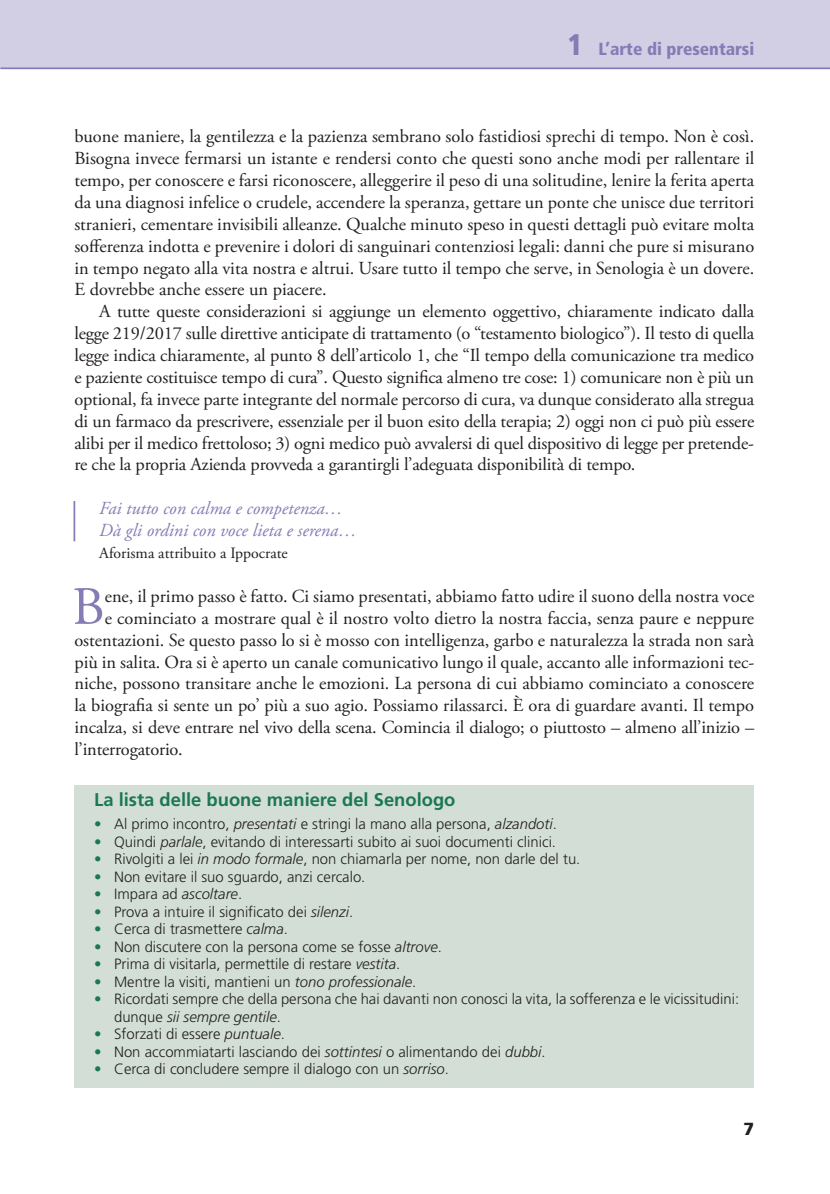
<style>
.page{position:relative;width:830px;height:1194px;background:#fff}
.page>*{position:absolute;margin:0;border:0;box-sizing:border-box;transform-origin:0 0}
.t1{font:53.9px "Adobe Garamond Pro";color:#867cb5}
.t2{font:18.38px/21.9px "Adobe Garamond Pro";color:#231f20;text-align:justify}
.t3{font:italic 18.38px/21.9px "Adobe Garamond Pro";color:#867cb5}
.t4{font:700 18.38px "Frutiger";color:#1c7756}
.t5{font:900 condensed 17.5px "Frutiger";color:#867cb5}
.t6{font:900 17.5px "Frutiger";color:#231f20}
.t7{font:15.75px "Adobe Garamond Pro";color:#231f20}
.t8{font:300 14.88px/17.5px "Frutiger";color:#231f20}
.s1{font-size:29.75px}
.s2{font-weight:400;color:#1c7756}
.s3{font-style:italic}
</style>
<div class="page">
<div style="left:0;top:0;width:830px;height:69px;background:#d2cfe5"></div>
<hr style="left:0;top:67px;width:830px;height:2px;background:#867cb5">
<hr style="left:73px;top:501px;width:2px;height:40px;background:#867cb5">
<div style="left:74px;top:785px;width:680px;height:23px;background:#d3dfd6"></div>
<div style="left:74px;top:808px;width:680px;height:34px;background:#d3dfd6"></div>
<div style="left:74px;top:825px;width:680px;height:35px;background:#d3dfd6"></div>
<div style="left:74px;top:860px;width:680px;height:35px;background:#d3dfd6"></div>
<div style="left:74px;top:895px;width:680px;height:35px;background:#d3dfd6"></div>
<div style="left:74px;top:930px;width:680px;height:35px;background:#d3dfd6"></div>
<div style="left:74px;top:965px;width:680px;height:35px;background:#d3dfd6"></div>
<div style="left:74px;top:983px;width:680px;height:52px;background:#d3dfd6"></div>
<div style="left:74px;top:1035px;width:680px;height:35px;background:#d3dfd6"></div>
<div style="left:74px;top:1053px;width:680px;height:34px;background:#d3dfd6"></div>
<p class="t5" style="left:567px;top:38px;width:188px"><span class="s1">1</span> L’arte di presentarsi</p>
<p class="t2" style="left:74px;top:126px;width:681px">buone maniere, la gentilezza e la pazienza sembrano solo fastidiosi sprechi di tempo. Non è così.<br>Bisogna invece fermarsi un istante e rendersi conto che questi sono anche modi per rallentare il tempo, per conoscere e farsi riconoscere, alleggerire il peso di una solitudine, lenire la ferita aperta da una diagnosi infelice o crudele, accendere la speranza, gettare un ponte che unisce due territori stranieri, cementare invisibili alleanze. Qualche minuto speso in questi dettagli può evitare molta sofferenza indotta e prevenire i dolori di sanguinari contenziosi legali: danni che pure si misurano in tempo negato alla vita nostra e altrui. Usare tutto il tempo che serve, in Senologia è un dovere.<br>E dovrebbe anche essere un piacere.</p>
<p class="t2" style="left:74px;top:301px;width:681px;text-indent:25px">A tutte queste considerazioni si aggiunge un elemento oggettivo, chiaramente indicato dalla legge 219/2017 sulle direttive anticipate di trattamento (o “testamento biologico”). Il testo di quella legge indica chiaramente, al punto 8 dell’articolo 1, che “Il tempo della comunicazione tra medico e paziente costituisce tempo di cura”. Questo significa almeno tre cose: 1) comunicare non è più un optional, fa invece parte integrante del normale percorso di cura, va dunque considerato alla stregua di un farmaco da prescrivere, essenziale per il buon esito della terapia; 2) oggi non ci può più essere alibi per il medico frettoloso; 3) ogni medico può avvalersi di quel dispositivo di legge per pretende&shy;re che la propria Azienda provveda a garantirgli l’adeguata disponibilità di tempo.</p>
<p class="t3" style="left:99px;top:498px;width:259px">Fai tutto con calma e competenza…<br>Dà gli ordini con voce lieta e serena…</p>
<p class="t7" style="left:99px;top:543px;width:190px">Aforisma attribuito a Ippocrate</p>
<h1 class="t1" style="left:72px;top:574px;width:34px">B</h1>
<p class="t2" style="left:105px;top:586px;width:651px">ene, il primo passo è fatto. Ci siamo presentati, abbiamo fatto udire il suono della nostra voce</p>
<p class="t2" style="left:105px;top:607px;width:651px">e cominciato a mostrare qual è il nostro volto dietro la nostra faccia, senza paure e neppure</p>
<p class="t2" style="left:74px;top:629px;width:681px">ostentazioni. Se questo passo lo si è mosso con intelligenza, garbo e naturalezza la strada non sarà</p>
<p class="t2" style="left:74px;top:651px;width:681px">più in salita. Ora si è aperto un canale comunicativo lungo il quale, accanto alle informazioni tec-</p>
<p class="t2" style="left:74px;top:673px;width:681px">niche, possono transitare anche le emozioni. La persona di cui abbiamo cominciato a conoscere</p>
<p class="t2" style="left:74px;top:695px;width:681px">la biografia si sente un po’ più a suo agio. Possiamo rilassarci. È ora di guardare avanti. Il tempo</p>
<p class="t2" style="left:74px;top:717px;width:681px">incalza, si deve entrare nel vivo della scena. Comincia il dialogo; o piuttosto – almeno all’inizio –</p>
<p class="t2" style="left:74px;top:739px;width:110px">l’interrogatorio.</p>
<p class="t4" style="left:94px;top:788px;width:363px">La lista delle buone maniere del Senologo</p>
<p class="t8" style="left:94px;top:815px;width:464px"><span class="s2">•</span> Al primo incontro, <span class="s3">presentati</span> e stringi la mano alla persona, <span class="s3">alzandoti</span>.</p>
<p class="t8" style="left:94px;top:833px;width:463px"><span class="s2">•</span> Quindi <span class="s3">parlale</span>, evitando di interessarti subito ai suoi documenti clinici.</p>
<p class="t8" style="left:94px;top:850px;width:488px"><span class="s2">•</span> Rivolgiti a lei <span class="s3">in modo formale</span>, non chiamarla per nome, non darle del tu.</p>
<p class="t8" style="left:94px;top:868px;width:273px"><span class="s2">•</span> Non evitare il suo sguardo, anzi cercalo.</p>
<p class="t8" style="left:94px;top:885px;width:149px"><span class="s2">•</span> Impara ad <span class="s3">ascoltare</span>.</p>
<p class="t8" style="left:94px;top:903px;width:260px"><span class="s2">•</span> Prova a intuire il significato dei <span class="s3">silenzi</span>.</p>
<p class="t8" style="left:94px;top:920px;width:195px"><span class="s2">•</span> Cerca di trasmettere <span class="s3">calma</span>.</p>
<p class="t8" style="left:94px;top:938px;width:349px"><span class="s2">•</span> Non discutere con la persona come se fosse <span class="s3">altrove</span>.</p>
<p class="t8" style="left:94px;top:955px;width:308px"><span class="s2">•</span> Prima di visitarla, permettile di restare <span class="s3">vestita</span>.</p>
<p class="t8" style="left:94px;top:973px;width:324px"><span class="s2">•</span> Mentre la visiti, mantieni un <span class="s3">tono professionale</span>.</p>
<p class="t8" style="left:114px;top:990px;width:626px;text-indent:-20px"><span class="s2">•</span> Ricordati sempre che della persona che hai davanti non conosci la vita, la sofferenza e le vicissitudini: dunque <span class="s3">sii sempre gentile</span>.</p>
<p class="t8" style="left:94px;top:1025px;width:192px"><span class="s2">•</span> Sforzati di essere <span class="s3">puntuale</span>.</p>
<p class="t8" style="left:94px;top:1043px;width:453px"><span class="s2">•</span> Non accommiatarti lasciando dei <span class="s3">sottintesi</span> o alimentando dei <span class="s3">dubbi</span>.</p>
<p class="t8" style="left:94px;top:1060px;width:356px"><span class="s2">•</span> Cerca di concludere sempre il dialogo con un <span class="s3">sorriso</span>.</p>
<p class="t6" style="left:743px;top:1118px;width:12px">7</p>
</div>
